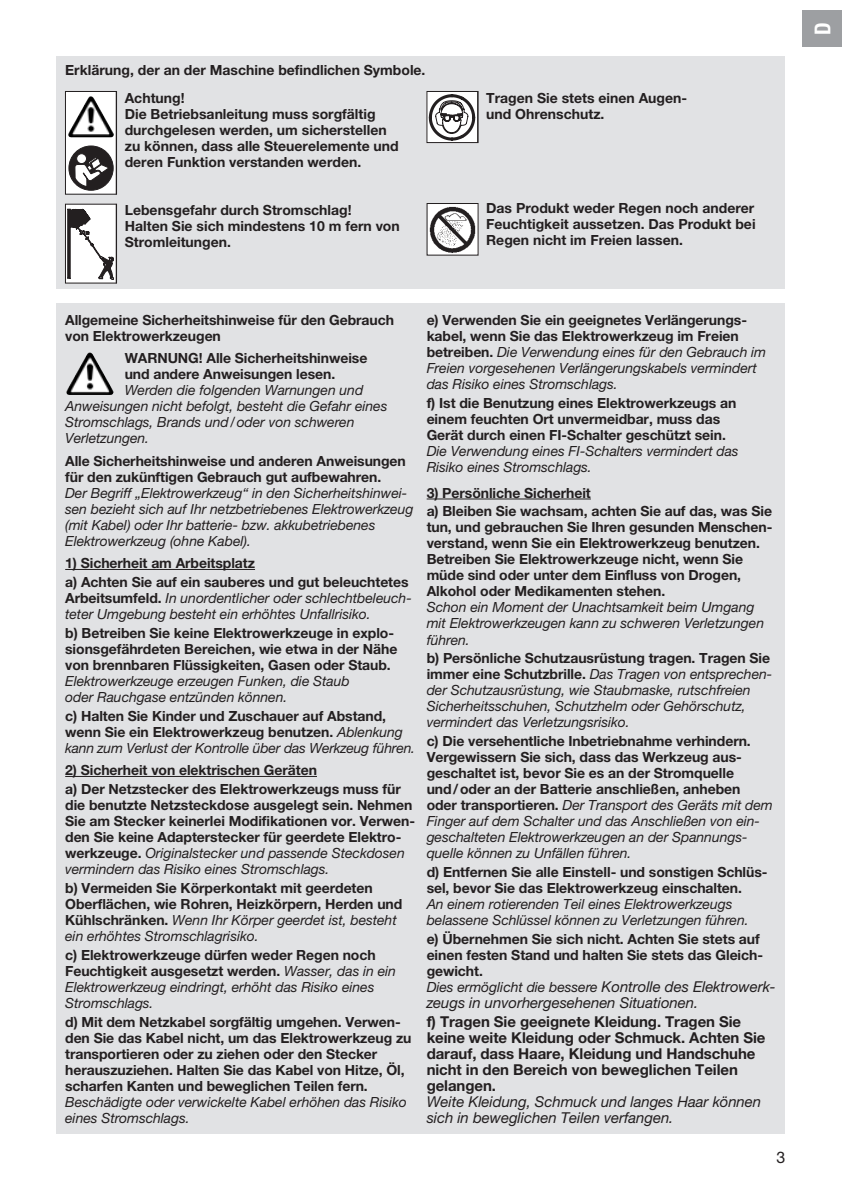
<style>
.page{position:relative;width:842px;height:1191px;background:#fff}
.page>*{position:absolute;margin:0;border:0;box-sizing:border-box;transform-origin:0 0}
.t1{font:22px "GARDENA Pro Bo Cond";color:#fff}
.t2{font:16px "GARDENA Pro";color:#231f20}
.t3{font:700 15px/16px "GARDENA Pro";letter-spacing:-.005em;color:#231f20}
.t4{font:italic 15px/16px "GARDENA Pro";letter-spacing:-.005em;color:#231f20}
.t5{font:700 14px/16px "GARDENA Pro";letter-spacing:-.005em;color:#231f20}
.t6{font:italic 14px/16px "GARDENA Pro";letter-spacing:-.005em;color:#231f20}
.s1{font-weight:700;font-style:normal}
.s2{font-weight:400;font-style:italic}
.s3{font-weight:400;font-style:italic;font-size:15px}
</style>
<div class="page">
<div style="left:57px;top:303px;width:728px;height:831px;background:#e1e2e4"></div>
<hr style="left:65px;top:569px;width:190px;height:1px;background:#231f20">
<hr style="left:65px;top:776px;width:252px;height:1px;background:#231f20">
<img style="left:68px;top:352px;width:21px;height:36px">
<hr style="left:427px;top:498px;width:164px;height:1px;background:#231f20">
<div style="left:57px;top:57px;width:728px;height:232px;background:#e1e2e4"></div>
<svg style="left:67px;top:93px;width:48px;height:99px;background:#d3d3d3"></svg>
<div style="left:65px;top:91px;width:52px;height:103px;border:1px solid #231f20"></div>
<hr style="left:116px;top:91px;width:1px;height:103px;background:#231f20">
<img style="left:70px;top:96px;width:20px;height:35px">
<div style="left:69px;top:146px;width:44px;height:44px;background:#231f20;border-radius:50%"></div>
<div style="left:69px;top:146px;width:44px;height:44px;border:1px solid #231f20;border-radius:50%"></div>
<div style="left:77px;top:154px;width:10px;height:10px;border:1px solid #231f20;border-radius:50%"></div>
<svg style="left:75px;top:156px;width:34px;height:31px"></svg>
<svg style="left:67px;top:206px;width:48px;height:75px"></svg>
<div style="left:65px;top:204px;width:52px;height:79px;border:1px solid #231f20"></div>
<hr style="left:116px;top:204px;width:1px;height:79px;background:#231f20">
<svg style="left:68px;top:209px;width:46px;height:71px;background:#c9c8c8"></svg>
<div style="left:427px;top:91px;width:51px;height:52px;background:#fff"></div>
<div style="left:427px;top:91px;width:51px;height:52px;border:1px solid #231f20"></div>
<hr style="left:477px;top:91px;width:1px;height:52px;background:#231f20">
<svg style="left:429px;top:94px;width:46px;height:47px"></svg>
<img style="left:429px;top:205px;width:47px;height:48px">
<div style="left:802px;top:11px;width:40px;height:36px;background:#9d9fa2"></div>
<p class="t5" style="left:65px;top:62px;width:362px">Erklärung, der an der Maschine befindlichen Symbole.</p>
<p class="t5" style="left:125px;top:90px;width:276px">Achtung!<br>Die Betriebsanleitung muss sorgfältig durchgelesen werden, um sicherstellen zu können, dass alle Steuerelemente und deren Funktion verstanden werden.</p>
<p class="t5" style="left:125px;top:202px;width:277px">Lebensgefahr durch Stromschlag!<br>Halten Sie sich mindestens 10 m fern von<br>Stromleitungen.</p>
<p class="t5" style="left:486px;top:90px;width:202px">Tragen Sie stets einen Augen&shy;und Ohrenschutz.</p>
<p class="t5" style="left:486px;top:200px;width:271px;text-align:justify">Das Produkt weder Regen noch anderer Feuchtigkeit aussetzen. Das Produkt bei Regen nicht im Freien lassen.</p>
<p class="t5" style="left:65px;top:311px;width:330px">Allgemeine Sicherheitshinweise für den Gebrauch von Elektrowerkzeugen</p>
<p class="t5" style="left:125px;top:350px;width:244px">WARNUNG! Alle Sicherheitshinweise und andere Anweisungen lesen.</p>
<p class="t6" style="left:65px;top:382px;width:324px;text-indent:59px">Werden die folgenden Warnungen und Anweisungen nicht befolgt, besteht die Gefahr eines Stromschlags, Brands und/oder von schweren Verletzungen.</p>
<p class="t5" style="left:65px;top:452px;width:342px">Alle Sicherheitshinweise und anderen Anweisungen für den zukünftigen Gebrauch gut aufbewahren.</p>
<p class="t6" style="left:65px;top:484px;width:350px">Der Begriff „Elektrowerkzeug“ in den Sicherheitshinwei&shy;sen bezieht sich auf Ihr netzbetriebenes Elektrowerkzeug (mit Kabel) oder Ihr batterie- bzw. akkubetriebenes Elektrowerkzeug (ohne Kabel).</p>
<p class="t5" style="left:65px;top:553px;width:345px;line-height:18.8px">1) Sicherheit am Arbeitsplatz<br>a) Achten Sie auf ein sauberes und gut beleuchtetes</p>
<p class="t6" style="left:65px;top:589px;width:348px"><span class="s1">Arbeitsumfeld.</span> In unordentlicher oder schlechtbeleuch&shy;teter Umgebung besteht ein erhöhtes Unfallrisiko.</p>
<p class="t5" style="left:65px;top:624px;width:334px">b) Betreiben Sie keine Elektrowerkzeuge in explo&shy;sionsgefährdeten Bereichen, wie etwa in der Nähe von brennbaren Flüssigkeiten, Gasen oder Staub.</p>
<p class="t6" style="left:65px;top:672px;width:286px">Elektrowerkzeuge erzeugen Funken, die Staub oder Rauchgase entzünden können.</p>
<p class="t5" style="left:65px;top:707px;width:351px">c) Halten Sie Kinder und Zuschauer auf Abstand, wenn Sie ein Elektrowerkzeug benutzen. <span class="s2">Ablenkung kann zum Verlust der Kontrolle über das Werkzeug führen.</span></p>
<p class="t5" style="left:65px;top:760px;width:337px;line-height:18.8px">2) Sicherheit von elektrischen Geräten<br>a) Der Netzstecker des Elektrowerkzeugs muss für</p>
<p class="t5" style="left:65px;top:796px;width:351px">die benutzte Netzsteckdose ausgelegt sein. Nehmen Sie am Stecker keinerlei Modifikationen vor. Verwen&shy;den Sie keine Adapterstecker für geerdete Elektro&shy;werkzeuge. <span class="s2">Originalstecker und passende Steckdosen vermindern das Risiko eines Stromschlags.</span></p>
<p class="t5" style="left:65px;top:879px;width:339px">b) Vermeiden Sie Körperkontakt mit geerdeten Oberflächen, wie Rohren, Heizkörpern, Herden und Kühlschränken. <span class="s2">Wenn Ihr Körper geerdet ist, besteht ein erhöhtes Stromschlagrisiko.</span></p>
<p class="t6" style="left:65px;top:946px;width:332px"><span class="s1">c) Elektrowerkzeuge dürfen weder Regen noch Feuchtigkeit ausgesetzt werden.</span> Wasser, das in ein Elektrowerkzeug eindringt, erhöht das Risiko eines Stromschlags.</p>
<p class="t5" style="left:65px;top:1013px;width:348px">d) Mit dem Netzkabel sorgfältig umgehen. Verwen&shy;den Sie das Kabel nicht, um das Elektrowerkzeug zu transportieren oder zu ziehen oder den Stecker herauszuziehen. Halten Sie das Kabel von Hitze, Öl, scharfen Kanten und beweglichen Teilen fern.</p>
<p class="t6" style="left:65px;top:1093px;width:343px">Beschädigte oder verwickelte Kabel erhöhen das Risiko eines Stromschlags.</p>
<p class="t6" style="left:427px;top:311px;width:341px"><span class="s1">e) Verwenden Sie ein geeignetes Verlängerungs&shy;kabel, wenn Sie das Elektrowerkzeug im Freien betreiben.</span> Die Verwendung eines für den Gebrauch im Freien vorgesehenen Verlängerungskabels vermindert das Risiko eines Stromschlags.</p>
<p class="t5" style="left:427px;top:394px;width:311px">f) Ist die Benutzung eines Elektrowerkzeugs an einem feuchten Ort unvermeidbar, muss das<br>Gerät durch einen FI-Schalter geschützt sein.</p>
<p class="t6" style="left:427px;top:442px;width:313px">Die Verwendung eines FI-Schalters vermindert das<br>Risiko eines Stromschlags.</p>
<p class="t5" style="left:427px;top:483px;width:347px;line-height:18.8px">3) Persönliche Sicherheit<br>a) Bleiben Sie wachsam, achten Sie auf das, was Sie</p>
<p class="t5" style="left:427px;top:519px;width:347px">tun, und gebrauchen Sie Ihren gesunden Menschen&shy;verstand, wenn Sie ein Elektrowerkzeug benutzen.<br>Betreiben Sie Elektrowerkzeuge nicht, wenn Sie müde sind oder unter dem Einfluss von Drogen, Alkohol oder Medikamenten stehen.</p>
<p class="t6" style="left:427px;top:599px;width:339px">Schon ein Moment der Unachtsamkeit beim Umgang mit Elektrowerkzeugen kann zu schweren Verletzungen führen.</p>
<p class="t6" style="left:427px;top:650px;width:347px"><span class="s1">b) Persönliche Schutzausrüstung tragen. Tragen Sie immer eine Schutzbrille.</span> Das Tragen von entsprechen&shy;der Schutzausrüstung, wie Staubmaske, rutschfreien Sicherheitsschuhen, Schutzhelm oder Gehörschutz, vermindert das Verletzungsrisiko.</p>
<p class="t5" style="left:427px;top:733px;width:348px">c) Die versehentliche Inbetriebnahme verhindern.<br>Vergewissern Sie sich, dass das Werkzeug aus&shy;geschaltet ist, bevor Sie es an der Stromquelle und/oder an der Batterie anschließen, anheben oder transportieren. <span class="s2">Der Transport des Geräts mit dem Finger auf dem Schalter und das Anschließen von ein&shy;geschalteten Elektrowerkzeugen an der Spannungs&shy;quelle können zu Unfällen führen.</span></p>
<p class="t5" style="left:427px;top:863px;width:342px">d) Entfernen Sie alle Einstell- und sonstigen Schlüs&shy;sel, bevor Sie das Elektrowerkzeug einschalten.</p>
<p class="t6" style="left:427px;top:896px;width:323px">An einem rotierenden Teil eines Elektrowerkzeugs belassene Schlüssel können zu Verletzungen führen.</p>
<p class="t5" style="left:427px;top:930px;width:351px">e) Übernehmen Sie sich nicht. Achten Sie stets auf einen festen Stand und halten Sie stets das Gleich&shy;gewicht.<br><span class="s2">Dies ermöglicht die bessere</span> <span class="s3">Kontrolle des Elektrowerk-</span></p>
<p class="t4" style="left:427px;top:994px;width:273px">zeugs in unvorhergesehenen Situationen.</p>
<p class="t3" style="left:427px;top:1013px;width:340px">f) Tragen Sie geeignete Kleidung. Tragen Sie keine weite Kleidung oder Schmuck. Achten Sie darauf, dass Haare, Kleidung und Handschuhe nicht in den Bereich von beweglichen Teilen gelangen.</p>
<p class="t4" style="left:427px;top:1093px;width:336px">Weite Kleidung, Schmuck und langes Haar können sich in beweglichen Teilen verfangen.</p>
<p class="t2" style="left:776px;top:1147px;width:10px">3</p>
<h1 class="t1" style="left:809px;top:35px;width:14px;rotate:-90deg">D</h1>
</div>
